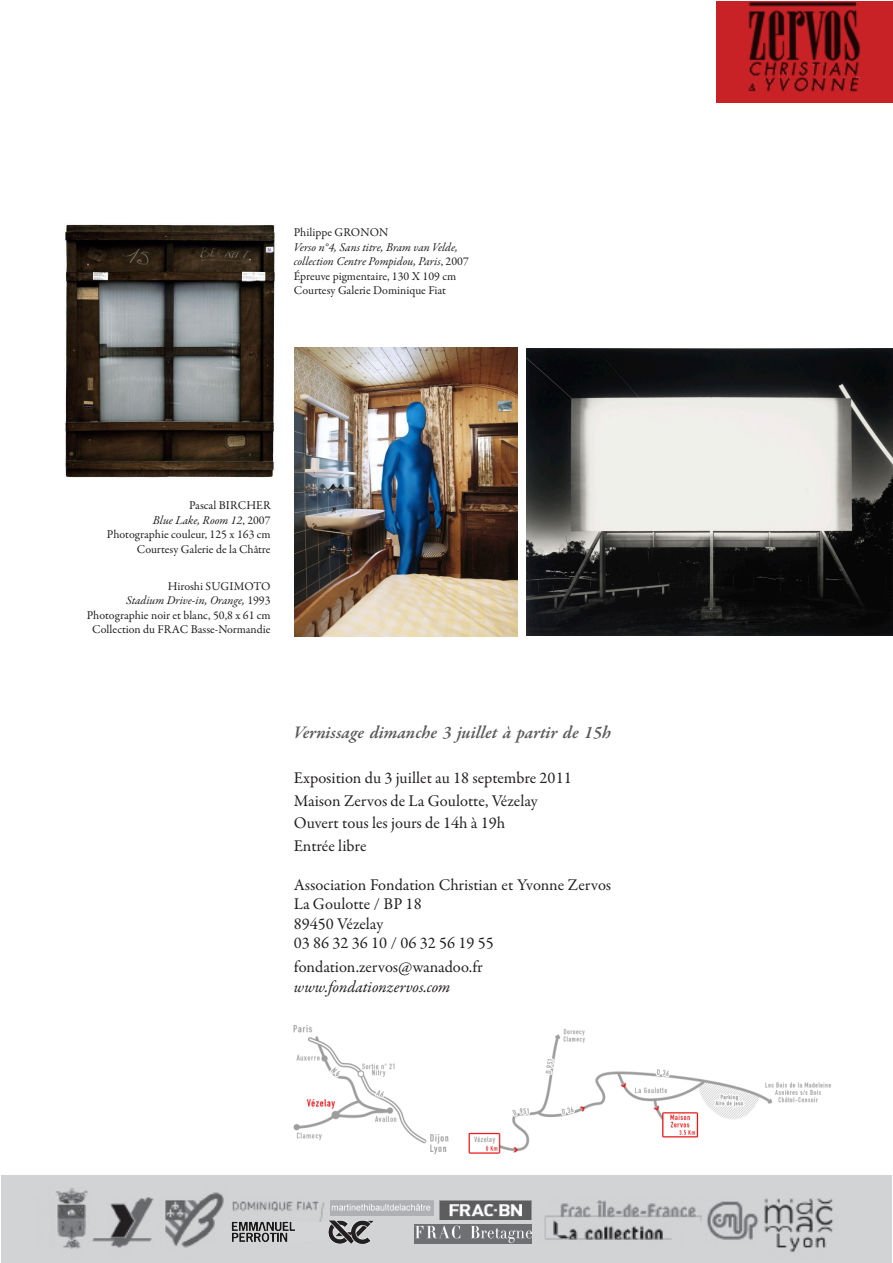
<style>
.page{position:relative;width:893px;height:1263px;background:#fff}
.page>*{position:absolute;margin:0;border:0;box-sizing:border-box;transform-origin:0 0}
.t1{font:italic 600 18px "Garamond Premr Pro";color:#5b5b5e}
.t2{font:16.5px "Garamond Premr Pro";color:#231f20}
.t3{font:italic 16.5px "Garamond Premr Pro";color:#231f20}
.t4{font:12px "Garamond Premr Pro";color:#231f20}
.t5{font:italic 12px "Garamond Premr Pro";color:#231f20}
.s1{font-style:normal}
</style>
<div class="page">
<img style="left:294px;top:1025px;width:537px;height:130px">
<img style="left:1px;top:1175px;width:891px;height:88px">
<img style="left:415px;top:1224px;width:117px;height:19px">
<img style="left:439px;top:1201px;width:93px;height:18px">
<img style="left:65px;top:224px;width:210px;height:254px">
<img style="left:295px;top:348px;width:222px;height:288px">
<div style="left:266px;top:1222px;width:61px;height:18px;background:#d4d5d7"></div>
<img style="left:331px;top:1200px;width:102px;height:15px">
<img style="left:716px;top:1px;width:177px;height:102px">
<img style="left:329px;top:1220px;width:45px;height:23px">
<img style="left:231px;top:1221px;width:63px;height:20px">
<img style="left:526px;top:349px;width:367px;height:286px">
<p class="t4" style="left:294px;top:225px;width:96px">Philippe GRONON</p>
<p class="t5" style="left:294px;top:240px;width:166px">Verso n°4, Sans titre, Bram van Velde,</p>
<p class="t5" style="left:294px;top:254px;width:177px">collection Centre Pompidou, Paris<span class="s1">, 2007</span></p>
<p class="t4" style="left:294px;top:269px;width:164px">Épreuve pigmentaire, 130 X 109 cm</p>
<p class="t4" style="left:294px;top:283px;width:154px">Courtesy Galerie Dominique Fiat</p>
<p class="t4" style="left:189px;top:498px;width:83px">Pascal BIRCHER</p>
<p class="t5" style="left:153px;top:512px;width:119px">Blue Lake, Room 12<span class="s1">, 2007</span></p>
<p class="t4" style="left:107px;top:527px;width:165px">Photographie couleur, 125 x 163 cm</p>
<p class="t4" style="left:137px;top:542px;width:135px">Courtesy Galerie de la Châtre</p>
<p class="t4" style="left:168px;top:579px;width:104px">Hiroshi SUGIMOTO</p>
<p class="t5" style="left:126px;top:593px;width:146px">Stadium Drive-in, Orange, <span class="s1">1993</span></p>
<p class="t4" style="left:87px;top:608px;width:185px">Photographie noir et blanc, 50,8 x 61 cm</p>
<p class="t4" style="left:92px;top:622px;width:180px">Collection du FRAC Basse-Normandie</p>
<p class="t1" style="left:294px;top:721px;width:319px">Vernissage dimanche 3 juillet à partir de 15h</p>
<p class="t2" style="left:294px;top:768px;width:279px">Exposition du 3 juillet au 18 septembre 2011</p>
<p class="t2" style="left:294px;top:790px;width:245px">Maison Zervos de La Goulotte, Vézelay</p>
<p class="t2" style="left:294px;top:813px;width:213px">Ouvert tous les jours de 14h à 19h</p>
<p class="t2" style="left:294px;top:835px;width:74px">Entrée libre</p>
<p class="t2" style="left:294px;top:874px;width:319px">Association Fondation Christian et Yvonne Zervos</p>
<p class="t2" style="left:294px;top:894px;width:129px">La Goulotte / BP 18</p>
<p class="t2" style="left:294px;top:913px;width:91px">89450 Vézelay</p>
<p class="t2" style="left:294px;top:933px;width:201px">03 86 32 36 10 / 06 32 56 19 55</p>
<p class="t2" style="left:294px;top:957px;width:190px">fondation.zervos@wanadoo.fr</p>
<p class="t3" style="left:294px;top:976px;width:158px">www.fondationzervos.com</p>
</div>
